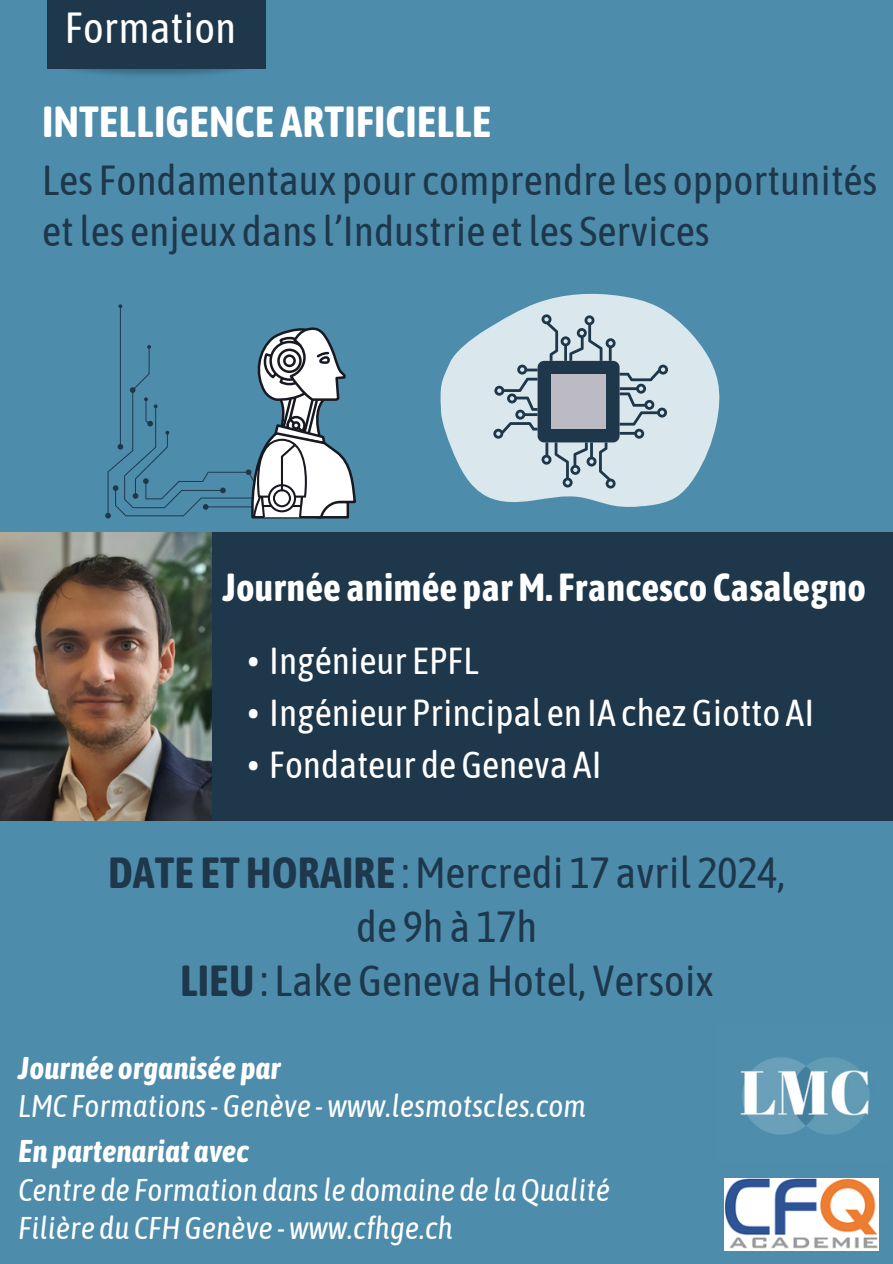
<style>
.page{position:relative;width:893px;height:1264px;background:#fff}
.page>*{position:absolute;margin:0;border:0;box-sizing:border-box;transform-origin:0 0}
.t1{font:43.35px/54px "Asap Condensed";color:#1e374b;text-align:center}
.t2{font:700 43.35px "Asap Condensed";color:#fff}
.t3{font:43.35px "Asap Condensed";color:#fff}
.t4{font:41.85px/51.8px "Asap Condensed";color:#1e374b}
.t5{font:700 39px "Asap Condensed";color:#fff}
.t6{font:37.5px "Asap Condensed";color:#fff}
.t7{font:italic 31.35px "Asap Condensed";color:#fff}
.t8{font:italic 700 31.35px "Asap Condensed";color:#fff}
.s1{font-weight:700}
</style>
<div class="page">
<div style="left:0;top:0;width:892px;height:1263px;background:#4d8cab"></div>
<svg style="left:440px;top:293px;width:280px;height:214px;fill:#dae7ed"></svg>
<img style="left:740px;top:1057px;width:130px;height:78px">
<div style="left:47px;top:0;width:218px;height:68px;background:#1e374b"></div>
<svg style="left:105px;top:304px;width:144px;height:214px"></svg>
<svg style="left:249px;top:327px;width:107px;height:192px"></svg>
<svg style="left:493px;top:314px;width:174px;height:174px;background:#adbdc6"></svg>
<div style="left:551px;top:374px;width:54px;height:55px;background:#bcbbc3"></div>
<img style="left:0;top:532px;width:212px;height:288px">
<div style="left:212px;top:532px;width:680px;height:288px;background:#1e374b"></div>
<img style="left:724px;top:1178px;width:154px;height:72px">
<p class="t3" style="left:65px;top:3px;width:173px">Formation</p>
<h2 class="t2" style="left:42px;top:96px;width:451px">INTELLIGENCE ARTIFICIELLE</h2>
<p class="t4" style="left:42px;top:153px;width:836px">Les Fondamentaux pour comprendre les opportunités etles enjeux dansl’Industrie etles Services</p>
<h1 class="t5" style="left:222px;top:564px;width:645px">Journée animée parM. Francesco Casalegno</h1>
<h2 class="t6" style="left:248px;top:639px;width:232px">• Ingénieur EPFL</h2>
<h2 class="t6" style="left:248px;top:691px;width:568px">• Ingénieur Principal en IA chezGiotto AI</h2>
<h2 class="t6" style="left:248px;top:742px;width:355px">• Fondateur deGeneva AI</h2>
<p class="t1" style="left:108px;top:845px;width:678px"><span class="s1">DATE ETHORAIRE</span> :Mercredi 17 avril 2024, de 9h à 17h<br><span class="s1">LIEU</span>: LakeGenevaHotel, Versoix</p>
<p class="t8" style="left:18px;top:1049px;width:264px">Journée organisée par</p>
<h3 class="t7" style="left:18px;top:1087px;width:569px">LMC Formations-Genève -www.lesmotscles.com</h3>
<h4 class="t8" style="left:18px;top:1132px;width:232px">En partenariat avec</h4>
<h2 class="t7" style="left:18px;top:1171px;width:593px">Centre de Formation dansle domaine de laQualité</h2>
<p class="t7" style="left:18px;top:1209px;width:436px">Filière du CFHGenève -www.cfhge.ch</p>
</div>
